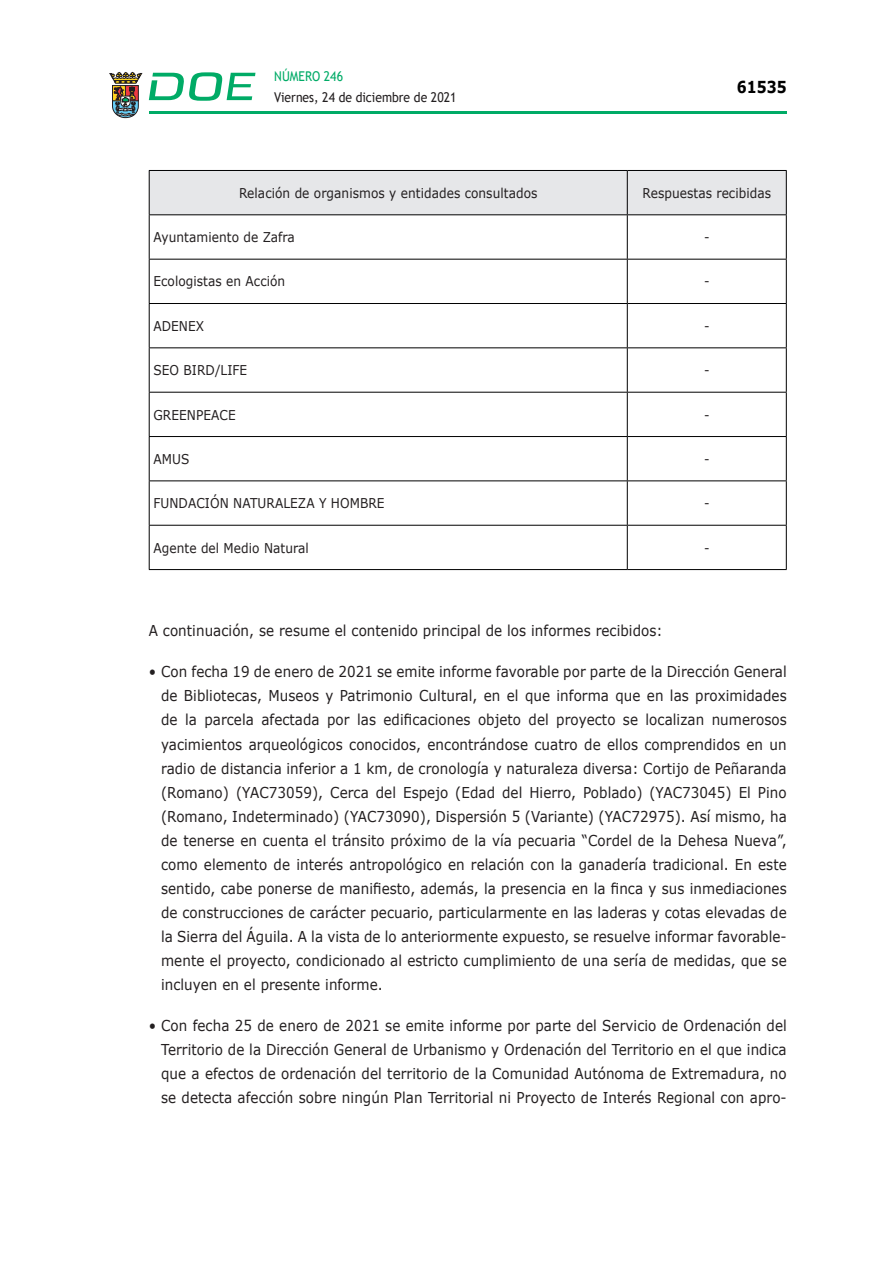
<style>
.page{position:relative;width:893px;height:1263px;background:#fff}
.page>*{position:absolute;margin:0;border:0;box-sizing:border-box;transform-origin:0 0}
.t1{font:700 16.5px "Verdana";color:#000;scale:.85 1}
.CUERPO_DE_TEXTO{font:15px/24px "Verdana";letter-spacing:.005em;color:#231f20;text-align:justify;scale:.9 1}
.CUERPO_DE_TEXTO-2{font:13.5px "Verdana";letter-spacing:.005em;color:#231f20;scale:.9 1}
.ENCABEZADO_TABLA{font:13.5px "Verdana";letter-spacing:.005em;color:#231f20;scale:.9 1}
.t2{font:13.5px "Trebuchet MS";color:#231f20;scale:.9 1}
.t3{font:13.5px "Trebuchet MS";color:#00ab67;scale:.9 1}
</style>
<div class="page">
<hr style="left:149px;top:111px;width:638px;height:3px;background:#00ab66">
<svg style="left:109px;top:72px;width:33px;height:46px"></svg>
<svg style="left:149px;top:72px;width:106px;height:29px"></svg>
<div style="left:150px;top:171px;width:636px;height:43px;background:#e6e7e9"></div>
<svg style="left:150px;top:215px;width:636px;height:354px"></svg>
<hr style="left:786px;top:171px;width:1px;height:43px;background:#000001">
<hr style="left:786px;top:215px;width:1px;height:44px;background:#000001">
<hr style="left:786px;top:260px;width:1px;height:43px;background:#000001">
<hr style="left:786px;top:304px;width:1px;height:43px;background:#000001">
<hr style="left:786px;top:348px;width:1px;height:44px;background:#000001">
<hr style="left:786px;top:393px;width:1px;height:43px;background:#000001">
<hr style="left:786px;top:437px;width:1px;height:43px;background:#000001">
<hr style="left:786px;top:481px;width:1px;height:44px;background:#000001">
<hr style="left:149px;top:170px;width:478px;height:1px;background:#000001">
<hr style="left:627px;top:170px;width:160px;height:1px;background:#000001">
<hr style="left:149px;top:214px;width:478px;height:1px;background:#000001">
<hr style="left:627px;top:214px;width:160px;height:1px;background:#000001">
<hr style="left:149px;top:259px;width:478px;height:1px;background:#000001">
<hr style="left:627px;top:259px;width:160px;height:1px;background:#000001">
<hr style="left:149px;top:303px;width:478px;height:1px;background:#000001">
<hr style="left:627px;top:303px;width:160px;height:1px;background:#000001">
<hr style="left:149px;top:347px;width:478px;height:1px;background:#000001">
<hr style="left:627px;top:347px;width:160px;height:1px;background:#000001">
<hr style="left:149px;top:392px;width:478px;height:1px;background:#000001">
<hr style="left:627px;top:392px;width:160px;height:1px;background:#000001">
<hr style="left:149px;top:436px;width:478px;height:1px;background:#000001">
<hr style="left:627px;top:436px;width:160px;height:1px;background:#000001">
<hr style="left:149px;top:480px;width:478px;height:1px;background:#000001">
<hr style="left:627px;top:480px;width:160px;height:1px;background:#000001">
<hr style="left:149px;top:525px;width:478px;height:1px;background:#000001">
<hr style="left:627px;top:525px;width:160px;height:1px;background:#000001">
<hr style="left:149px;top:569px;width:478px;height:1px;background:#000001">
<hr style="left:627px;top:569px;width:160px;height:1px;background:#000001">
<hr style="left:149px;top:171px;width:1px;height:43px;background:#000001">
<hr style="left:627px;top:171px;width:1px;height:43px;background:#000001">
<hr style="left:149px;top:215px;width:1px;height:44px;background:#000001">
<hr style="left:627px;top:215px;width:1px;height:44px;background:#000001">
<hr style="left:149px;top:260px;width:1px;height:43px;background:#000001">
<hr style="left:627px;top:260px;width:1px;height:43px;background:#000001">
<hr style="left:149px;top:304px;width:1px;height:43px;background:#000001">
<hr style="left:627px;top:304px;width:1px;height:43px;background:#000001">
<hr style="left:149px;top:348px;width:1px;height:44px;background:#000001">
<hr style="left:627px;top:348px;width:1px;height:44px;background:#000001">
<hr style="left:149px;top:393px;width:1px;height:43px;background:#000001">
<hr style="left:627px;top:393px;width:1px;height:43px;background:#000001">
<hr style="left:149px;top:437px;width:1px;height:43px;background:#000001">
<hr style="left:627px;top:437px;width:1px;height:43px;background:#000001">
<hr style="left:149px;top:481px;width:1px;height:44px;background:#000001">
<hr style="left:627px;top:481px;width:1px;height:44px;background:#000001">
<hr style="left:149px;top:526px;width:1px;height:43px;background:#000001">
<hr style="left:627px;top:526px;width:1px;height:43px;background:#000001">
<hr style="left:786px;top:526px;width:1px;height:43px;background:#000001">
<p class="t3" style="left:274px;top:67px;width:78px">NÚMERO 246</p>
<p class="t2" style="left:274px;top:88px;width:204px">Viernes, 24 de diciembre de 2021</p>
<p class="t1" style="left:737px;top:75px;width:60px">61535</p>
<p class="ENCABEZADO_TABLA" style="left:239px;top:184px;width:333px">Relación de organismos y entidades consultados</p>
<p class="ENCABEZADO_TABLA" style="left:642px;top:184px;width:144px">Respuestas recibidas</p>
<p class="CUERPO_DE_TEXTO-2" style="left:153px;top:228px;width:159px">Ayuntamiento de Zafra</p>
<p class="CUERPO_DE_TEXTO-2" style="left:704px;top:228px;width:8px">-</p>
<p class="CUERPO_DE_TEXTO-2" style="left:153px;top:272px;width:148px">Ecologistas en Acción</p>
<p class="CUERPO_DE_TEXTO-2" style="left:704px;top:272px;width:8px">-</p>
<p class="CUERPO_DE_TEXTO-2" style="left:153px;top:317px;width:58px">ADENEX</p>
<p class="CUERPO_DE_TEXTO-2" style="left:704px;top:317px;width:8px">-</p>
<p class="CUERPO_DE_TEXTO-2" style="left:153px;top:361px;width:106px">SEO BIRD/LIFE</p>
<p class="CUERPO_DE_TEXTO-2" style="left:704px;top:361px;width:8px">-</p>
<p class="CUERPO_DE_TEXTO-2" style="left:153px;top:405px;width:93px">GREENPEACE</p>
<p class="CUERPO_DE_TEXTO-2" style="left:704px;top:405px;width:8px">-</p>
<p class="CUERPO_DE_TEXTO-2" style="left:153px;top:450px;width:41px">AMUS</p>
<p class="CUERPO_DE_TEXTO-2" style="left:704px;top:450px;width:8px">-</p>
<p class="CUERPO_DE_TEXTO-2" style="left:153px;top:494px;width:258px">FUNDACIÓN NATURALEZA Y HOMBRE</p>
<p class="CUERPO_DE_TEXTO-2" style="left:704px;top:494px;width:8px">-</p>
<p class="CUERPO_DE_TEXTO-2" style="left:153px;top:538px;width:174px">Agente del Medio Natural</p>
<p class="CUERPO_DE_TEXTO-2" style="left:704px;top:538px;width:8px">-</p>
<p class="CUERPO_DE_TEXTO" style="left:149px;top:619px;width:572px">A continuación, se resume el contenido principal de los informes recibidos:</p>
<p class="CUERPO_DE_TEXTO" style="left:161px;top:660px;width:697px;text-indent:-12px">• Con fecha 19 de enero de 2021 se emite informe favorable por parte de la Dirección General de Bibliotecas, Museos y Patrimonio Cultural, en el que informa que en las proximidades de la parcela afectada por las edificaciones objeto del proyecto se localizan numerosos yacimientos arqueológicos conocidos, encontrándose cuatro de ellos comprendidos en un radio de distancia inferior a 1 km, de cronología y naturaleza diversa: Cortijo de Peñaranda (Romano) (YAC73059), Cerca del Espejo (Edad del Hierro, Poblado) (YAC73045) El Pino (Romano, Indeterminado) (YAC73090), Dispersión 5 (Variante) (YAC72975). Así mismo, ha de tenerse en cuenta el tránsito próximo de la vía pecuaria “Cordel de la Dehesa Nueva”, como elemento de interés antropológico en relación con la ganadería tradicional. En este sentido, cabe ponerse de manifiesto, además, la presencia en la finca y sus inmediaciones de construcciones de carácter pecuario, particularmente en las laderas y cotas elevadas de la Sierra del Águila. A la vista de lo anteriormente expuesto, se resuelve informar favorable&shy;mente el proyecto, condicionado al estricto cumplimiento de una sería de medidas, que se incluyen en el presente informe.</p>
<p class="CUERPO_DE_TEXTO" style="left:161px;top:1013px;width:697px;text-indent:-12px">• Con fecha 25 de enero de 2021 se emite informe por parte del Servicio de Ordenación del Territorio de la Dirección General de Urbanismo y Ordenación del Territorio en el que indica que a efectos de ordenación del territorio de la Comunidad Autónoma de Extremadura, no se detecta afección sobre ningún Plan Territorial ni Proyecto de Interés Regional con apro-</p>
</div>
